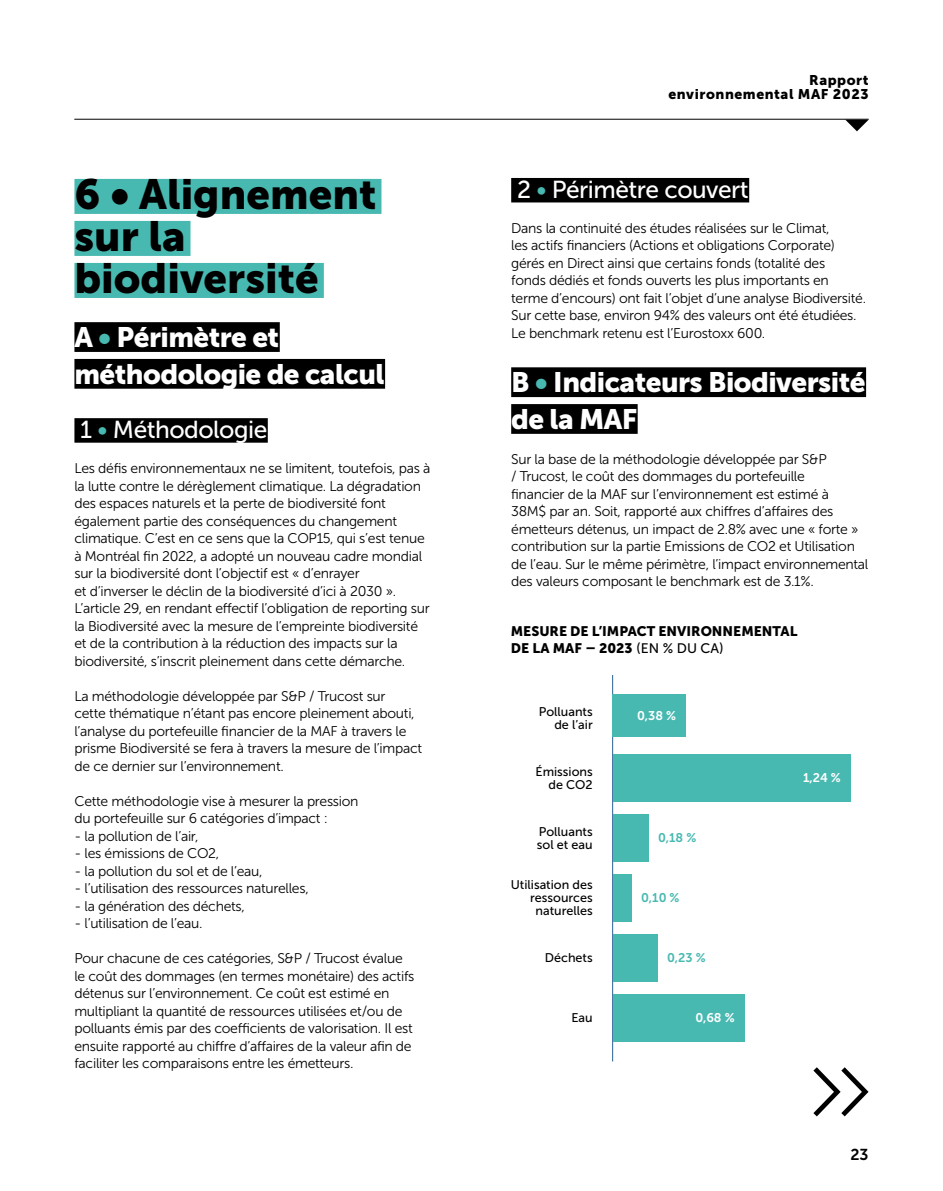
<style>
.page{position:relative;width:943px;height:1191px;background:#fff}
.page>*{position:absolute;margin:0;border:0;box-sizing:border-box;transform-origin:0 0}
.t1{font:42px/42px "Museo Sans 900";color:#000}
.t2{font:28px/36.8px "Museo Sans 900";letter-spacing:-.02em;color:#fff}
.t3{font:24.5px "Museo Sans 500";letter-spacing:-.02em;color:#fff}
.t4{font:15.75px "Museo Sans 700";color:#000}
.t5{font:14px/17.5px "Museo Sans 300";letter-spacing:-.02em;color:#000}
.t6{font:14px/14px "Museo Sans 900";letter-spacing:.04em;color:#000;text-align:right}
.t7{font:13.83px/16.4px "Museo Sans 900";color:#000}
.t8{font:12.6px/13px "Museo Sans 500";color:#000;text-align:right}
.t9{font:12.6px "Museo Sans 700";color:#fff}
.t10{font:12.6px "Museo Sans 700";color:#48b9b1}
.s1{color:#48b9b1}
.s2{font-family:"Museo Sans 500"}
</style>
<div class="page">
<hr style="left:74px;top:119px;width:794px;height:1px;background:#000">
<svg style="left:845px;top:120px;width:23px;height:11px"></svg>
<div style="left:74px;top:179px;width:307px;height:35px;background:#48b9b1"></div>
<div style="left:74px;top:221px;width:116px;height:35px;background:#48b9b1"></div>
<div style="left:74px;top:263px;width:250px;height:35px;background:#48b9b1"></div>
<div style="left:74px;top:322px;width:206px;height:30px;background:#000"></div>
<div style="left:74px;top:359px;width:311px;height:30px;background:#000"></div>
<div style="left:74px;top:418px;width:194px;height:25px;background:#000"></div>
<div style="left:511px;top:178px;width:238px;height:24px;background:#000"></div>
<div style="left:511px;top:367px;width:355px;height:30px;background:#000"></div>
<div style="left:511px;top:404px;width:126px;height:30px;background:#000"></div>
<svg style="left:813px;top:1067px;width:56px;height:50px"></svg>
<hr style="left:612px;top:675px;width:1px;height:386px;background:#2a6197">
<div style="left:613px;top:694px;width:73px;height:43px;background:#48b9b1"></div>
<div style="left:613px;top:754px;width:237px;height:48px;background:#48b9b1"></div>
<div style="left:613px;top:814px;width:35px;height:48px;background:#48b9b1"></div>
<div style="left:613px;top:874px;width:18px;height:48px;background:#48b9b1"></div>
<div style="left:613px;top:934px;width:44px;height:48px;background:#48b9b1"></div>
<div style="left:613px;top:994px;width:131px;height:47px;background:#48b9b1"></div>
<h1 class="t1" style="left:74px;top:173px;width:303px">6 • Alignement sur la biodiversité</h1>
<h2 class="t2" style="left:74px;top:319px;width:311px">A <span class="s1">•</span> Périmètre et méthodologie de calcul</h2>
<h3 class="t3" style="left:80px;top:416px;width:188px">1 <span class="s1">•</span> Méthodologie</h3>
<p class="t5" style="left:74px;top:459px;width:357px">Les défis environnementaux ne se limitent, toutefois, pas à la lutte contre le dérèglement climatique. La dégradation des espaces naturels et la perte de biodiversité font également partie des conséquences du changement climatique. C’est en ce sens que la COP15, qui s’est tenue à Montréal fin 2022, a adopté un nouveau cadre mondial sur la biodiversité dont l’objectif est « d’enrayer<br>et d’inverser le déclin de la biodiversité d’ici à 2030 ».<br>L’article 29, en rendant effectif l’obligation de reporting sur la Biodiversité avec la mesure de l’empreinte biodiversité et de la contribution à la réduction des impacts sur la biodiversité, s’inscrit pleinement dans cette démarche.</p>
<p class="t5" style="left:74px;top:687px;width:349px">La méthodologie développée par S&amp;P / Trucost sur<br>cette thématique n’étant pas encore pleinement abouti, l’analyse du portefeuille financier de la MAF à travers le prisme Biodiversité se fera à travers la mesure de l’impact de ce dernier sur l’environnement.</p>
<p class="t5" style="left:74px;top:792px;width:286px">Cette méthodologie vise à mesurer la pression du portefeuille sur 6 catégories d’impact :</p>
<p class="t5" style="left:74px;top:827px;width:126px">- la pollution de l’air,</p>
<p class="t5" style="left:74px;top:844px;width:146px">- les émissions de CO2,</p>
<p class="t5" style="left:74px;top:862px;width:190px">- la pollution du sol et de l’eau,</p>
<p class="t5" style="left:74px;top:879px;width:236px">- l’utilisation des ressources naturelles,</p>
<p class="t5" style="left:74px;top:897px;width:172px">- la génération des déchets,</p>
<p class="t5" style="left:74px;top:914px;width:130px">- l’utilisation de l’eau.</p>
<p class="t5" style="left:74px;top:949px;width:341px">Pour chacune de ces catégories, S&amp;P / Trucost évalue le coût des dommages (en termes monétaire) des actifs détenus sur l’environnement. Ce coût est estimé en multipliant la quantité de ressources utilisées et/ou de polluants émis par des coefficients de valorisation. Il est ensuite rapporté au chiffre d’affaires de la valeur afin de faciliter les comparaisons entre les émetteurs.</p>
<p class="t6" style="left:668px;top:73px;width:202px">Rapport<br>environnemental MAF 2023</p>
<h3 class="t3" style="left:517px;top:176px;width:233px">2 <span class="s1">•</span> Périmètre couvert</h3>
<p class="t5" style="left:511px;top:219px;width:356px">Dans la continuité des études réalisées sur le Climat,<br>les actifs financiers (Actions et obligations Corporate) gérés en Direct ainsi que certains fonds (totalité des<br>fonds dédiés et fonds ouverts les plus importants en terme d’encours) ont fait l’objet d’une analyse Biodiversité.<br>Sur cette base, environ 94% des valeurs ont été étudiées.<br>Le benchmark retenu est l’Eurostoxx 600.</p>
<h2 class="t2" style="left:511px;top:364px;width:356px">B <span class="s1">•</span> Indicateurs Biodiversité de la MAF</h2>
<p class="t5" style="left:511px;top:450px;width:359px">Sur la base de la méthodologie développée par S&amp;P<br>/ Trucost, le coût des dommages du portefeuille<br>financier de la MAF sur l’environnement est estimé à<br>38M$ par an. Soit, rapporté aux chiffres d’affaires des émetteurs détenus, un impact de 2.8% avec une « forte » contribution sur la partie Emissions de CO2 et Utilisation de l’eau. Sur le même périmètre, l’impact environnemental des valeurs composant le benchmark est de 3.1%.</p>
<p class="t7" style="left:511px;top:623px;width:288px">MESURE DE L’IMPACT ENVIRONNEMENTAL<br>DE LA MAF – 2023 <span class="s2">(EN % DU CA)</span></p>
<p class="t8" style="left:538px;top:705px;width:55px">Polluants de l’air</p>
<p class="t8" style="left:535px;top:765px;width:59px">Émissions de CO2</p>
<p class="t8" style="left:537px;top:825px;width:57px;text-align:left">Polluants sol et eau</p>
<p class="t8" style="left:511px;top:878px;width:83px">Utilisation des ressources naturelles</p>
<p class="t8" style="left:545px;top:951px;width:49px">Déchets</p>
<p class="t8" style="left:571px;top:1011px;width:23px">Eau</p>
<p class="t9" style="left:637px;top:708px;width:40px">0,38 %</p>
<p class="t10" style="left:658px;top:831px;width:40px">0,18 %</p>
<p class="t10" style="left:641px;top:891px;width:40px">0,10 %</p>
<p class="t10" style="left:667px;top:950px;width:40px">0,23 %</p>
<p class="t9" style="left:695px;top:1010px;width:41px">0,68 %</p>
<p class="t9" style="left:803px;top:771px;width:39px">1,24 %</p>
<p class="t4" style="left:850px;top:1145px;width:20px">23</p>
</div>
